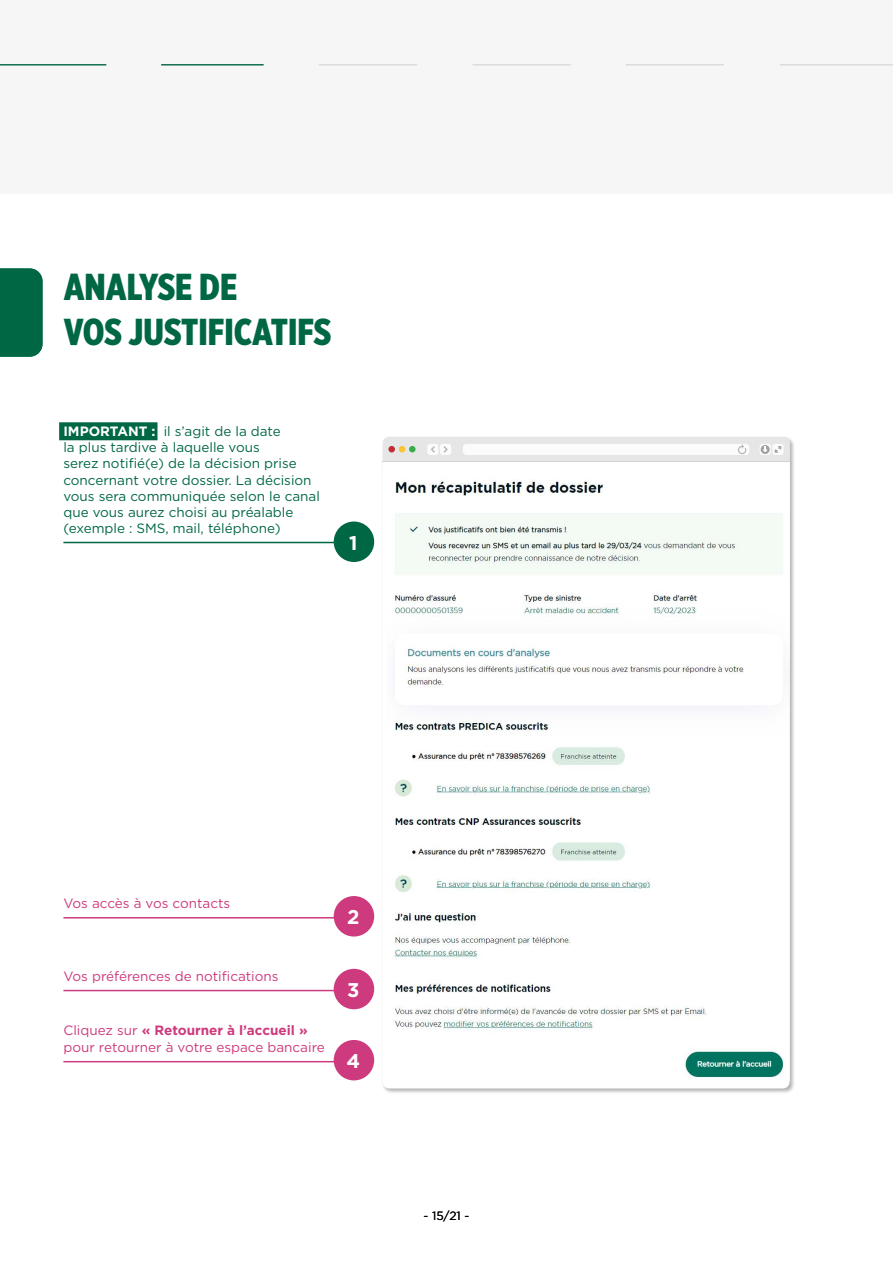
<style>
.page{position:relative;width:893px;height:1263px;background:#fff}
.page>*{position:absolute;margin:0;border:0;box-sizing:border-box;transform-origin:0 0}
.t1{font:900 37.5px "Gotham X Narrow";color:#006745}
.t2{font:700 19.8px "Gotham";color:#fff}
.Annotation{font:13.5px/16.2px "Gotham";color:#006745}
.t3{font:13.5px "Gotham";color:#cd3a7d}
.t4{font:700 13.5px "Gotham";color:#cd3a7d}
.t5{font:12px "Gotham";color:#000}
.s1{font-weight:700;color:#fff}
.s2{font-weight:400}
</style>
<div class="page">
<div style="left:381px;top:435px;width:414px;height:659px;background:#000;opacity:.3"></div>
<div style="left:383px;top:437px;width:406px;height:24px;background:#e7e6e6"></div>
<div style="left:388px;top:446px;width:7px;height:6px;background:#c12c32;border-radius:50%"></div>
<svg style="left:399px;top:446px;width:6px;height:6px"></svg>
<div style="left:409px;top:446px;width:7px;height:6px;background:#39ab4a;border-radius:50%"></div>
<div style="left:427px;top:444px;width:11px;height:11px;background:#fbfbfb;border-radius:3px"></div>
<div style="left:440px;top:444px;width:11px;height:11px;background:#fbfbfb;border-radius:3px"></div>
<svg style="left:443px;top:446px;width:5px;height:7px"></svg>
<svg style="left:431px;top:446px;width:4px;height:7px"></svg>
<hr style="left:383px;top:461px;width:406px;height:1px;background:#e7e6e6">
<div style="left:463px;top:444px;width:286px;height:11px;background:#fbfbfb;border-radius:4px"></div>
<div style="left:772px;top:444px;width:12px;height:11px;background:#fbfbfb;border-radius:3px"></div>
<svg style="left:760px;top:444px;width:11px;height:11px"></svg>
<svg style="left:761px;top:445px;width:9px;height:9px"></svg>
<svg style="left:763px;top:447px;width:4px;height:5px"></svg>
<svg style="left:775px;top:446px;width:6px;height:7px"></svg>
<svg style="left:738px;top:444px;width:9px;height:10px"></svg>
<svg style="left:383px;top:462px;width:406px;height:621px"></svg>
<img style="left:383px;top:476px;width:406px;height:605px">
<div style="left:334px;top:521px;width:40px;height:41px;background:#006745;border-radius:50%"></div>
<div style="left:59px;top:422px;width:98px;height:18px;background:#006745"></div>
<hr style="left:63px;top:542px;width:281px;height:1px;background:#006745">
<div style="left:334px;top:896px;width:40px;height:40px;background:#cd3a7d;border-radius:50%"></div>
<hr style="left:63px;top:917px;width:273px;height:1px;background:#cd3a7d">
<div style="left:334px;top:969px;width:40px;height:40px;background:#cd3a7d;border-radius:50%"></div>
<hr style="left:63px;top:990px;width:273px;height:1px;background:#cd3a7d">
<div style="left:334px;top:1040px;width:40px;height:40px;background:#cd3a7d;border-radius:50%"></div>
<hr style="left:63px;top:1061px;width:273px;height:1px;background:#cd3a7d">
<div style="left:0;top:268px;width:43px;height:89px;background:#006745"></div>
<div style="left:0;top:0;width:893px;height:193px;background:#f5f6f5"></div>
<hr style="left:319px;top:64px;width:98px;height:1px;background:#dadada">
<hr style="left:472px;top:64px;width:99px;height:1px;background:#dadada">
<hr style="left:626px;top:64px;width:98px;height:1px;background:#dadada">
<hr style="left:780px;top:64px;width:113px;height:1px;background:#dadada">
<hr style="left:161px;top:64px;width:103px;height:1px;background:#006745">
<hr style="left:0;top:64px;width:106px;height:1px;background:#006745">
<p class="t1" style="left:64px;top:263px;width:175px">ANALYSE DE</p>
<p class="t1" style="left:64px;top:308px;width:269px">VOS JUSTIFICATIFS</p>
<p class="Annotation" style="left:63px;top:423px;width:258px"><span class="s1">IMPORTANT :</span> il s’agit de la date<br>la plus tardive à laquelle vous<br>serez notifié(e) de la décision prise concernant votre dossier. La décision vous sera communiquée selon le canal que vous aurez choisi au préalable (exemple : SMS, mail, téléphone)</p>
<p class="t2" style="left:349px;top:529px;width:10px">1</p>
<p class="t3" style="left:63px;top:894px;width:168px">Vos accès à vos contacts</p>
<p class="t3" style="left:63px;top:967px;width:217px">Vos préférences de notifications</p>
<p class="t4" style="left:63px;top:1022px;width:246px"><span class="s2">Cliquez sur</span> « Retourner à l’accueil »</p>
<p class="t3" style="left:63px;top:1038px;width:263px">pour retourner à votre espace bancaire</p>
<p class="t2" style="left:347px;top:904px;width:14px">2</p>
<p class="t2" style="left:347px;top:977px;width:14px">3</p>
<p class="t2" style="left:346px;top:1048px;width:15px">4</p>
<p class="t5" style="left:424px;top:1208px;width:47px">- 15/21 -</p>
</div>
